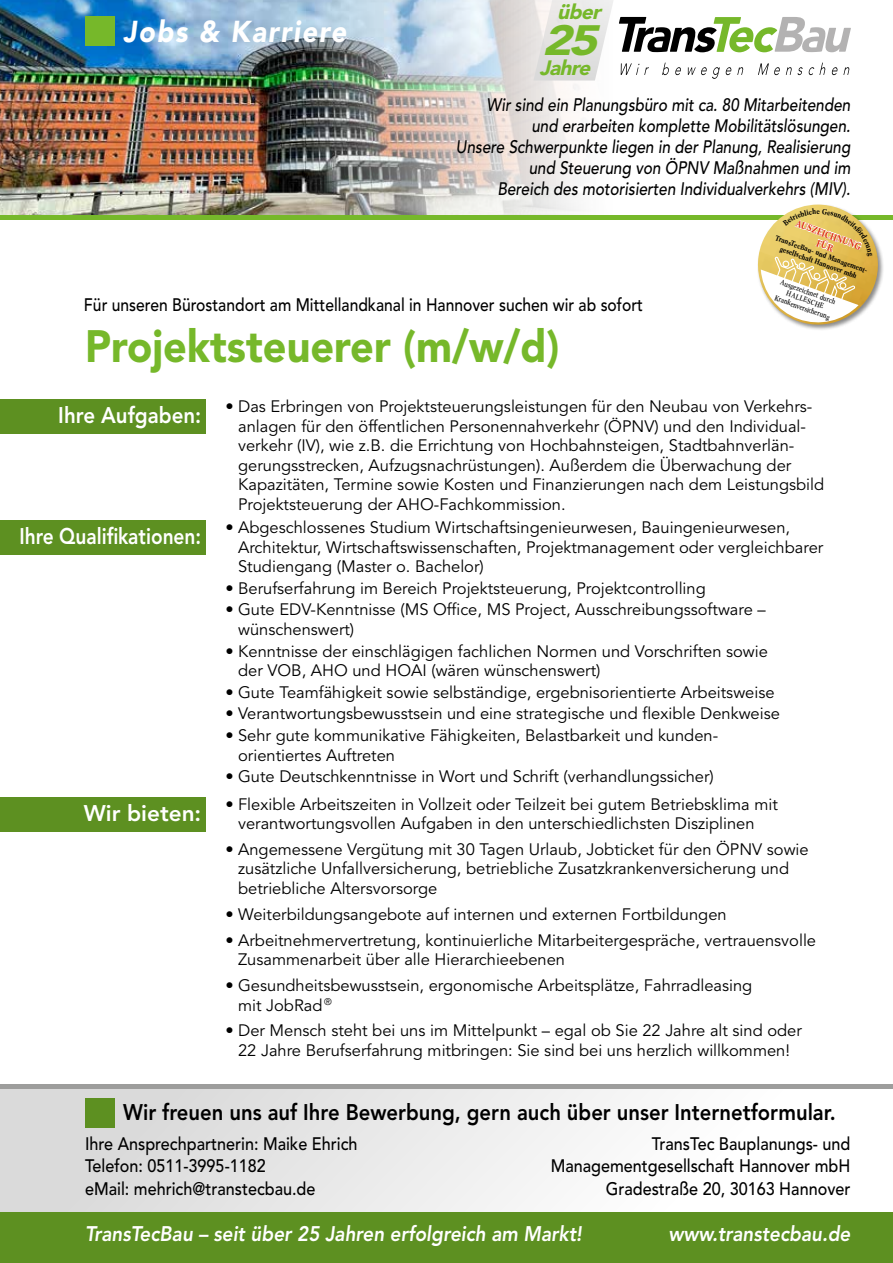
<style>
.page{position:relative;width:893px;height:1263px;background:#fff}
.page>*{position:absolute;margin:0;border:0;box-sizing:border-box;transform-origin:0 0}
.t1{font:900 45px "Avenir LT Std";color:#76b82a;scale:.92 1}
.t2{font:italic 900 42.15px "Avenir LT Std";color:#76b82a;scale:1.16 1}
.t3{font:italic 900 30px "Avenir LT Std";letter-spacing:.06em;color:#fff;scale:.9 1}
.t4{font:800 22.5px "Avenir LT Std";color:#000;scale:.9 1}
.t5{font:800 22.5px "Avenir LT Std";color:#fff;scale:.85 1}
.t6{font:800 22.5px "Avenir LT Std";color:#fff;scale:.91 1}
.t7{font:800 22.5px "Avenir LT Std";color:#fff}
.t8{font:italic 800 21px "Avenir LT Std";color:#fff;scale:.9 1}
.t9{font:italic 900 20.7px "Avenir LT Std";color:#76b82a}
.t10{font:italic 500 18px/21px "Avenir LT Std";color:#000;text-align:right;scale:.85 1}
.t11{font:500 18px/22.5px "Avenir LT Std";color:#000;scale:.9 1}
.t12{font:500 18px "Avenir LT Std";color:#000;scale:.87 1}
.t13{font:16.5px/19.5px "Avenir LT Std";color:#000}
.t14{font:500 9.3px/11.2px "Concorde Nova BQ";color:#dd3110;text-align:center}
.t15{font:500 7.2px/8.6px "Concorde Nova BQ";color:#000;text-align:center}
.t16{font:7.2px/8.1px "Concorde Nova BQ";color:#000;text-align:center}
</style>
<div class="page">
<img style="left:0;top:0;width:579px;height:215px">
<svg style="left:533px;top:0;width:318px;height:81px"></svg>
<div style="left:0;top:797px;width:206px;height:34px;background:#5d9021"></div>
<div style="left:0;top:400px;width:206px;height:34px;background:#5d9021"></div>
<div style="left:0;top:521px;width:206px;height:34px;background:#5d9021"></div>
<hr style="left:0;top:215px;width:893px;height:4px;background:#76b82a">
<div style="left:0;top:1086px;width:893px;height:177px;background:linear-gradient(to right,#d6d6d6,#fff)"></div>
<div style="left:0;top:1084px;width:893px;height:5px;background:#9d9d9c"></div>
<div style="left:0;top:1212px;width:893px;height:51px;background:#5d9021"></div>
<div style="left:85px;top:1097px;width:30px;height:30px;background:#5d9021"></div>
<div style="left:85px;top:16px;width:30px;height:30px;background:#76b82a"></div>
<svg style="left:738px;top:204px;width:155px;height:126px"></svg>
<h3 class="t3" style="left:123px;top:13px;width:249px">Jobs &amp; Karriere</h3>
<p class="t9" style="left:557px;top:-1px;width:50px">über</p>
<h2 class="t2" style="left:543px;top:15px;width:59px">25</h2>
<p class="t9" style="left:539px;top:55px;width:58px">Jahre</p>
<p class="t10" style="left:456px;top:95px;width:466px">Wir sind ein Planungsbüro mit ca. 80 Mitarbeitenden und erarbeiten komplette Mobilitätslösungen.<br>Unsere Schwerpunkte liegen in der Planung, Realisierung und Steuerung von ÖPNV Maßnahmen und im<br>Bereich des motorisierten Individualverkehrs (MIV).</p>
<p class="t14" style="left:798px;top:218px;width:70px;rotate:20deg">AUSZEICHNUNG<br>FÜR</p>
<p class="t15" style="left:777px;top:234px;width:100px;rotate:20deg">TransTecBau- und Management&shy;gesellschaft Hannover mbh</p>
<p class="t16" style="left:782px;top:278px;width:60px;rotate:20deg">Ausgezeichnet durch<br>HALLESCHE<br>Krankenversicherung</p>
<p class="t12" style="left:84px;top:295px;width:693px">Für unseren Bürostandort am Mittellandkanal in Hannover suchen wir ab sofort einen</p>
<h1 class="t1" style="left:85px;top:319px;width:517px">Projektsteuerer (m/w/d)</h1>
<h3 class="t6" style="left:58px;top:402px;width:159px">Ihre Aufgaben:</h3>
<p class="t13" style="left:238px;top:397px;width:588px;text-indent:-13px">• Das Erbringen von Projektsteuerungsleistungen für den Neubau von Verkehrs&shy;anlagen für den öffentlichen Personennahverkehr (ÖPNV) und den Individual&shy;verkehr (IV), wie z.B. die Errichtung von Hochbahnsteigen, Stadtbahnverlän&shy;gerungsstrecken, Aufzugsnachrüstungen). Außerdem die Überwachung der Kapazitäten, Termine sowie Kosten und Finanzierungen nach dem Leistungsbild Projektsteuerung der AHO-Fachkommission.</p>
<h3 class="t5" style="left:20px;top:523px;width:215px">Ihre Qualifikationen:</h3>
<p class="t13" style="left:238px;top:518px;width:587px;text-indent:-13px">• Abgeschlossenes Studium Wirtschaftsingenieurwesen, Bauingenieurwesen,<br>Architektur, Wirtschaftswissenschaften, Projektmanagement oder vergleichbarer<br>Studiengang (Master o. Bachelor)</p>
<p class="t13" style="left:225px;top:579px;width:482px">• Berufserfahrung im Bereich Projektsteuerung, Projektcontrolling</p>
<p class="t13" style="left:238px;top:600px;width:529px;text-indent:-13px">• Gute EDV-Kenntnisse (MS Office, MS Project, Ausschreibungssoftware – wünschenswert)</p>
<p class="t13" style="left:238px;top:642px;width:531px;text-indent:-13px">• Kenntnisse der einschlägigen fachlichen Normen und Vorschriften sowie der VOB, AHO und HOAI (wären wünschenswert)</p>
<p class="t13" style="left:225px;top:683px;width:551px">• Gute Teamfähigkeit sowie selbständige, ergebnisorientierte Arbeitsweise</p>
<p class="t13" style="left:225px;top:704px;width:556px">• Verantwortungsbewusstsein und eine strategische und flexible Denkweise</p>
<p class="t13" style="left:238px;top:726px;width:482px;text-indent:-13px">• Sehr gute kommunikative Fähigkeiten, Belastbarkeit und kunden&shy;orientiertes Auftreten</p>
<p class="t13" style="left:225px;top:767px;width:490px">• Gute Deutschkenntnisse in Wort und Schrift (verhandlungssicher)</p>
<h3 class="t7" style="left:84px;top:800px;width:119px">Wir bieten:</h3>
<p class="t13" style="left:238px;top:794px;width:541px;text-indent:-13px">• Flexible Arbeitszeiten in Vollzeit oder Teilzeit bei gutem Betriebsklima mit verantwortungsvollen Aufgaben in den unterschiedlichsten Disziplinen</p>
<p class="t13" style="left:238px;top:840px;width:572px;text-indent:-13px">• Angemessene Vergütung mit 30 Tagen Urlaub, Jobticket für den ÖPNV sowie zusätzliche Unfallversicherung, betriebliche Zusatzkrankenversicherung und betriebliche Altersvorsorge</p>
<p class="t13" style="left:225px;top:905px;width:503px">• Weiterbildungsangebote auf internen und externen Fortbildungen</p>
<p class="t13" style="left:238px;top:931px;width:579px;text-indent:-13px">• Arbeitnehmervertretung, kontinuierliche Mitarbeitergespräche, vertrauensvolle<br>Zusammenarbeit über alle Hierarchieebenen</p>
<p class="t13" style="left:238px;top:976px;width:516px;text-indent:-13px">• Gesundheitsbewusstsein, ergonomische Arbeitsplätze, Fahrradleasing mit JobRad <sup>®</sup></p>
<p class="t13" style="left:225px;top:1021px;width:578px;text-align:center">• Der Mensch steht bei uns im Mittelpunkt – egal ob Sie 22 Jahre alt sind oder<br>22 Jahre Berufserfahrung mitbringen: Sie sind bei uns herzlich willkommen!</p>
<h3 class="t4" style="left:123px;top:1098px;width:793px">Wir freuen uns auf Ihre Bewerbung, gern auch über unser Internetformular.</h3>
<p class="t11" style="left:85px;top:1133px;width:304px">Ihre Ansprechpartnerin: Maike Ehrich<br>Telefon: 0511-3995-1182<br>eMail: mehrich@transtecbau.de</p>
<p class="t11" style="left:551px;top:1133px;width:335px;text-align:right">TransTec Bauplanungs- und<br>Managementgesellschaft Hannover mbH<br>Gradestraße 20, 30163 Hannover</p>
<p class="t8" style="left:85px;top:1221px;width:553px">TransTecBau – seit über 25 Jahren erfolgreich am Markt!</p>
<p class="t8" style="left:668px;top:1221px;width:204px">www.transtecbau.de</p>
</div>
